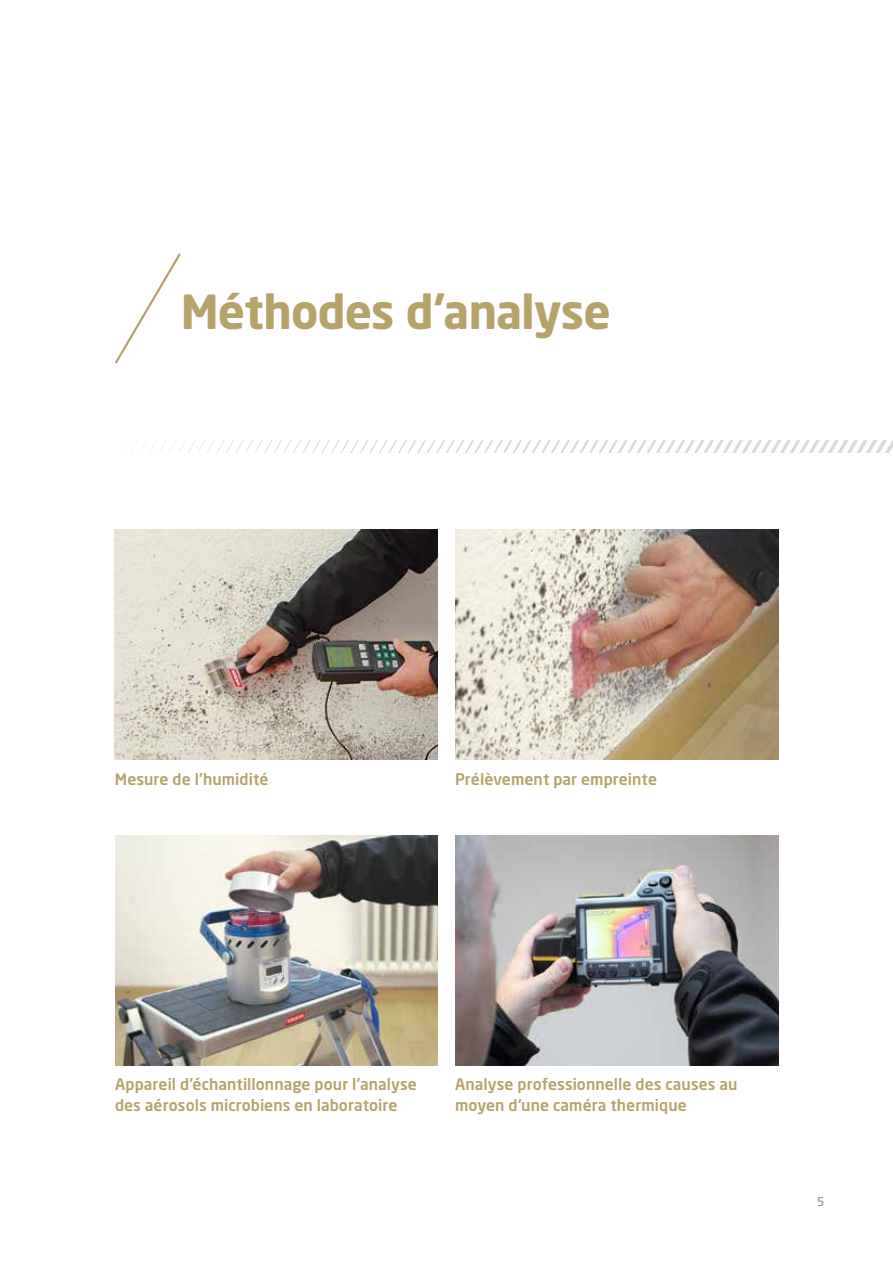
<style>
.page{position:relative;width:893px;height:1263px;background:#fff}
.page>*{position:absolute;margin:0;border:0;box-sizing:border-box;transform-origin:0 0}
.t1{font:700 46.5px "Neo Sans Pro";letter-spacing:-.015em;color:#b6a369}
.t2{font:500 15.75px/21px "Neo Sans Pro";letter-spacing:.005em;color:#b6a369}
.t3{font:12px "Neo Sans Pro";color:#868786}
</style>
<div class="page">
<img style="left:455px;top:836px;width:323px;height:229px">
<img style="left:115px;top:836px;width:323px;height:229px">
<img style="left:455px;top:529px;width:323px;height:230px">
<img style="left:115px;top:529px;width:323px;height:230px">
<svg style="left:141px;top:440px;width:752px;height:13px"></svg>
<svg style="left:115px;top:253px;width:66px;height:111px"></svg>
<h1 class="t1" style="left:181px;top:282px;width:432px">Méthodes d'analyse</h1>
<p class="t2" style="left:115px;top:768px;width:155px">Mesure de l'humidité</p>
<p class="t2" style="left:455px;top:768px;width:204px">Prélèvement par empreinte</p>
<p class="t2" style="left:115px;top:1073px;width:303px">Appareil d'échantillonnage pour l'analyse des aérosols microbiens en laboratoire</p>
<p class="t2" style="left:455px;top:1073px;width:284px">Analyse professionnelle des causes au moyen d'une caméra thermique</p>
<p class="t3" style="left:817px;top:1194px;width:9px">5</p>
</div>
